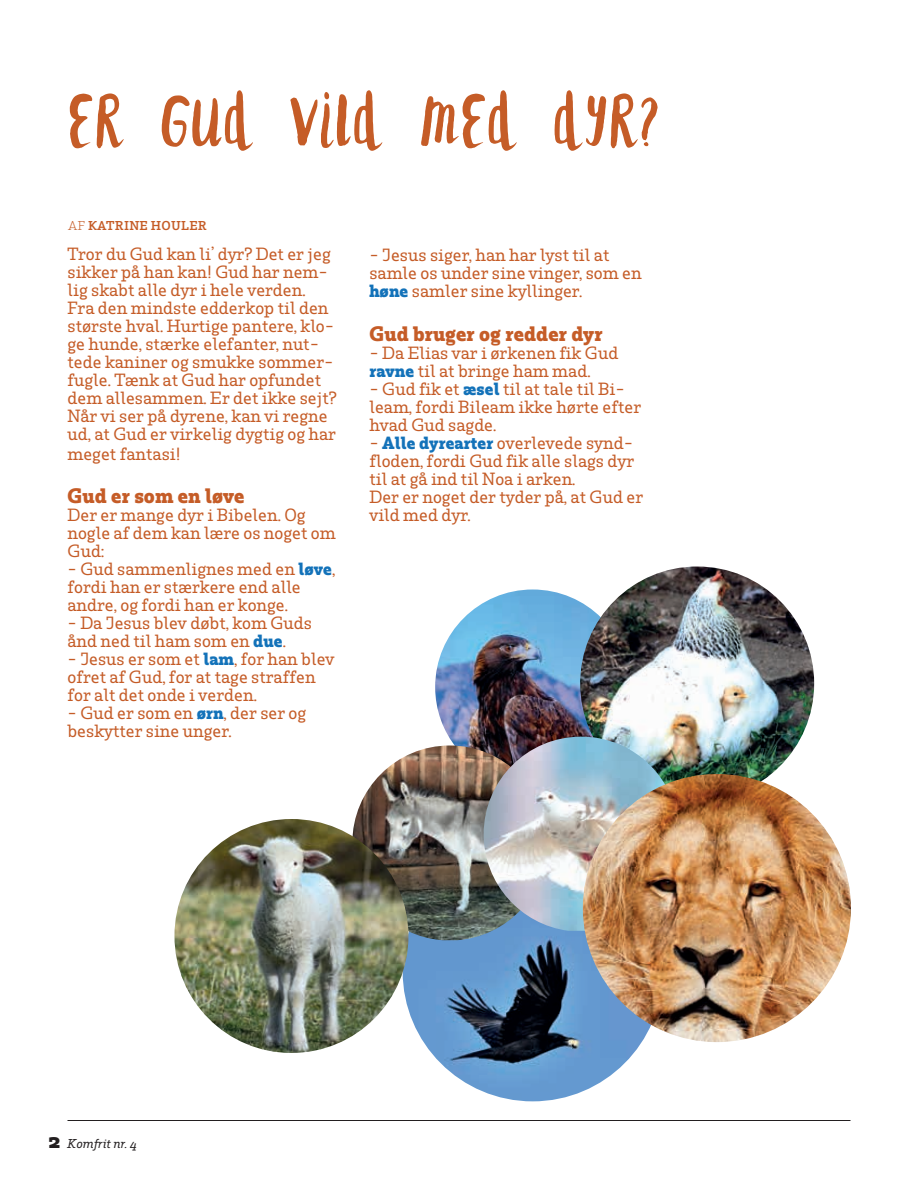
<style>
.page{position:relative;width:918px;height:1188px;background:#fff}
.page>*{position:absolute;margin:0;border:0;box-sizing:border-box;transform-origin:0 0}
.t1{font:72px "F...SAINT TROPEZ";color:#c55c27}
.t2{font:700 19.5px "Rum Serif";color:#c55c27}
.t3{font:500 16.5px/18px "Rum Serif";color:#c55c27}
.Helside_Heading{font:600 12px "Rum Serif";letter-spacing:.02em;color:#c55c27}
.t4{font:italic 500 12px "Rum Serif";color:#231f20}
.s1{font-weight:300}
.s2{font-weight:700;color:#1372b9}
.s3{font-weight:700;font-style:normal;font-size:21px}
</style>
<div class="page">
<hr style="left:68px;top:1120px;width:782px;height:1px;background:#231f20">
<img style="left:403px;top:931px;width:260px;height:170px">
<img style="left:435px;top:589px;width:193px;height:162px">
<img style="left:580px;top:567px;width:234px;height:234px;border-radius:117px">
<img style="left:352px;top:745px;width:195px;height:195px;border-radius:96px">
<img style="left:484px;top:737px;width:195px;height:194px">
<img style="left:583px;top:774px;width:268px;height:268px;border-radius:134px">
<img style="left:174px;top:819px;width:234px;height:234px;border-radius:117px">
<p class="t1" style="left:68px;top:85px;width:593px">ER GUD VILD MED DYR?</p>
<p class="Helside_Heading" style="left:68px;top:218px;width:140px"><span class="s1">AF</span> KATRINE HOULER</p>
<p class="t3" style="left:68px;top:245px;width:271px">Tror du Gud kan li’ dyr? Det er jeg sikker på han kan! Gud har nem&shy;lig skabt alle dyr i hele verden.<br>Fra den mindste edderkop til den største hval. Hurtige pantere, klo&shy;ge hunde, stærke elefanter, nut&shy;tede kaniner og smukke sommer&shy;fugle. Tænk at Gud har opfundet dem allesammen. Er det ikke sejt?</p>
<p class="t3" style="left:68px;top:407px;width:270px">Når vi ser på dyrene, kan vi regne ud, at Gud er virkelig dygtig og har</p>
<p class="t3" style="left:68px;top:445px;width:115px">meget fantasi!</p>
<p class="t2" style="left:68px;top:484px;width:179px">Gud er som en løve</p>
<p class="t3" style="left:68px;top:506px;width:270px">Der er mange dyr i Bibelen. Og nogle af dem kan lære os noget om<br>Gud:</p>
<p class="t3" style="left:68px;top:560px;width:269px">- Gud sammenlignes med en <span class="s2">løve</span>, fordi han er stærkere end alle andre, og fordi han er konge.</p>
<p class="t3" style="left:68px;top:614px;width:246px">- Da Jesus blev døbt, kom Guds ånd ned til ham som en <span class="s2">due</span>.</p>
<p class="t3" style="left:68px;top:650px;width:269px">- Jesus er som et <span class="s2">lam</span>, for han blev ofret af Gud, for at tage straffen for alt det onde i verden.</p>
<p class="t3" style="left:68px;top:704px;width:240px">- Gud er som en <span class="s2">ørn</span>, der ser og beskytter sine unger.</p>
<p class="t3" style="left:369px;top:246px;width:274px">- Jesus siger, han har lyst til at samle os under sine vinger, som en <span class="s2">høne</span> samler sine kyllinger.</p>
<p class="t2" style="left:369px;top:321px;width:235px">Gud bruger og redder dyr</p>
<p class="t3" style="left:369px;top:343px;width:251px">- Da Elias var i ørkenen fik Gud <span class="s2">ravne</span> til at bringe ham mad.</p>
<p class="t3" style="left:369px;top:379px;width:273px">- Gud fik et <span class="s2">æsel</span> til at tale til Bi&shy;leam, fordi Bileam ikke hørte efter hvad Gud sagde.</p>
<p class="t3" style="left:369px;top:433px;width:266px;text-align:justify">- <span class="s2">Alle dyrearter</span> overlevede synd&shy;floden, fordi Gud fik alle slags dyr til at gå ind til Noa i arken.</p>
<p class="t3" style="left:369px;top:487px;width:275px">Der er noget der tyder på, at Gud er vild med dyr.</p>
<p class="t4" style="left:49px;top:1136px;width:89px"><span class="s3">2</span> Komfrit nr. 4</p>
</div>
